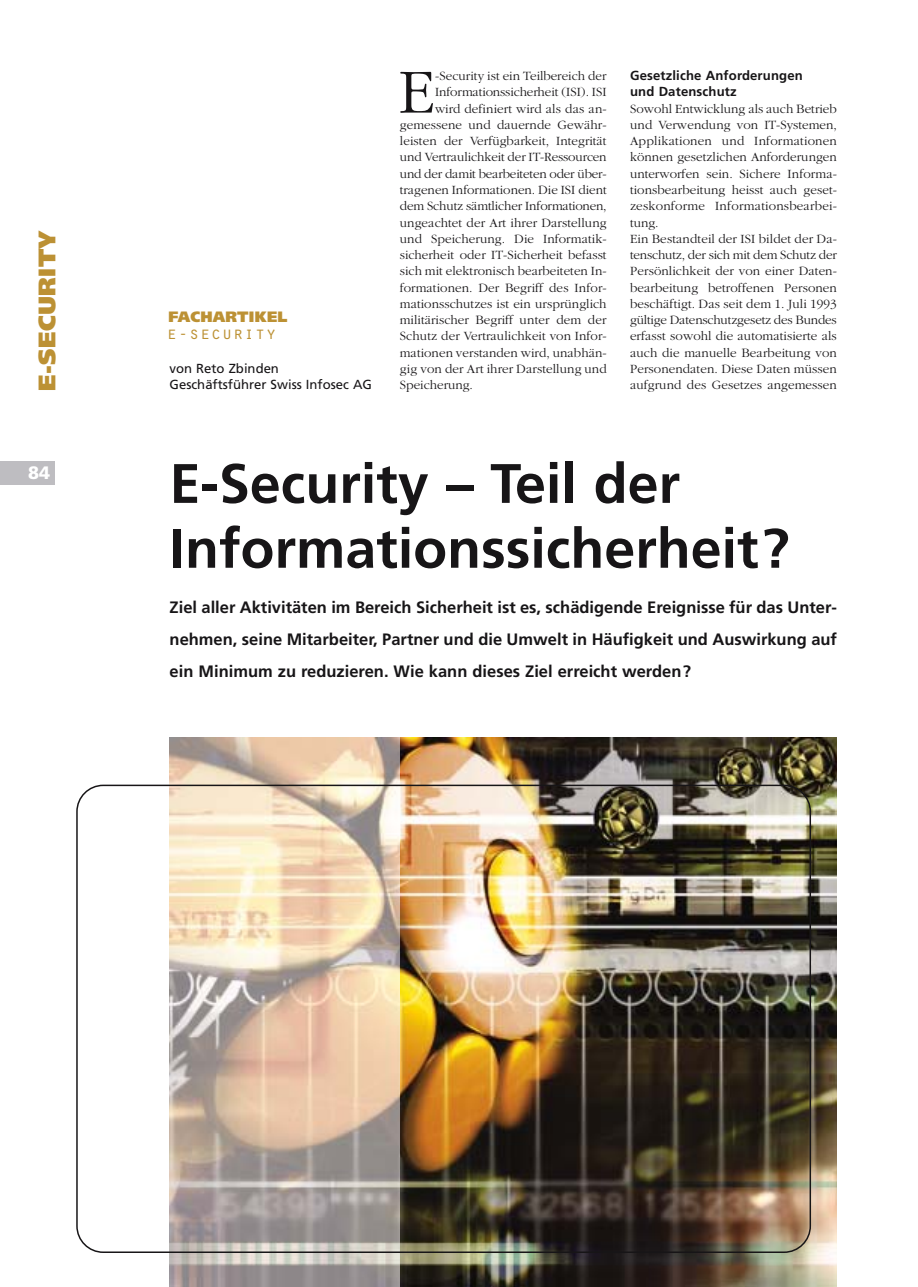
<style>
.page{position:relative;width:918px;height:1287px;background:#fff}
.page>*{position:absolute;margin:0;border:0;box-sizing:border-box;transform-origin:0 0}
.t1{font:300 65.4px "Garamond";color:#171517}
.t2{font:700 55.5px/64.8px "Frutiger";color:#171517}
.t3{font:900 24px "Frutiger";letter-spacing:.015em;color:#bc9134}
.t4{font:18px "Orator";letter-spacing:.01em;color:#bc9134}
.t5{font:900 18px "Frutiger";color:#fff}
.t6{font:700 16.5px/31.8px "Frutiger";color:#171517;text-align:justify}
.t7{font:900 15px "Frutiger";letter-spacing:.015em;color:#bc9134}
.t8{font:300 13.2px/16.2px "Garamond";letter-spacing:.005em;color:#171517}
.t9{font:13.2px/16.2px "Frutiger";color:#171517}
.t10{font:700 13.2px/16.2px "Frutiger";letter-spacing:.01em;color:#171517}
</style>
<div class="page">
<div style="left:0;top:461px;width:55px;height:24px;background:#bebdc1"></div>
<img style="left:400px;top:738px;width:437px;height:549px">
<img style="left:170px;top:738px;width:230px;height:549px">
<img style="left:76px;top:785px;width:735px;height:468px">
<h3 class="t3" style="left:37px;top:391px;width:162px;rotate:-90deg">E-SECURITY</h3>
<h3 class="t5" style="left:28px;top:466px;width:24px">84</h3>
<p class="t7" style="left:168px;top:311px;width:121px">FACHARTIKEL</p>
<h3 class="t4" style="left:167px;top:322px;width:111px">e-security</h3>
<p class="t9" style="left:170px;top:361px;width:204px">von Reto Zbinden<br>Geschäftsführer Swiss Infosec AG</p>
<h1 class="t1" style="left:399px;top:66px;width:38px">E</h1>
<p class="t8" style="left:435px;top:69px;width:173px">-Security ist ein Teilbereich der</p>
<p class="t8" style="left:435px;top:85px;width:173px">Informationssicherheit (ISI). ISI</p>
<p class="t8" style="left:435px;top:101px;width:173px">wird definiert wird als das an-</p>
<p class="t8" style="left:400px;top:118px;width:208px">gemessene und dauernde Gewähr-</p>
<p class="t8" style="left:400px;top:134px;width:208px">leisten der Verfügbarkeit, Integrität</p>
<p class="t8" style="left:400px;top:150px;width:208px">und Vertraulichkeit der IT-Ressourcen</p>
<p class="t8" style="left:400px;top:166px;width:208px">und der damit bearbeiteten oder über-</p>
<p class="t8" style="left:400px;top:183px;width:208px">tragenen Informationen. Die ISI dient</p>
<p class="t8" style="left:400px;top:199px;width:208px">dem Schutz sämtlicher Informationen,</p>
<p class="t8" style="left:400px;top:215px;width:208px">ungeachtet der Art ihrer Darstellung</p>
<p class="t8" style="left:400px;top:232px;width:208px">und Speicherung. Die Informatik-</p>
<p class="t8" style="left:400px;top:248px;width:208px">sicherheit oder IT-Sicherheit befasst</p>
<p class="t8" style="left:400px;top:264px;width:208px">sich mit elektronisch bearbeiteten In-</p>
<p class="t8" style="left:400px;top:280px;width:208px">formationen. Der Begriff des Infor-</p>
<p class="t8" style="left:400px;top:297px;width:208px">mationsschutzes ist ein ursprünglich</p>
<p class="t8" style="left:400px;top:313px;width:208px">militärischer Begriff unter dem der</p>
<p class="t8" style="left:400px;top:329px;width:208px">Schutz der Vertraulichkeit von Infor-</p>
<p class="t8" style="left:400px;top:345px;width:208px">mationen verstanden wird, unabhän-</p>
<p class="t8" style="left:400px;top:362px;width:208px">gig von der Art ihrer Darstellung und</p>
<p class="t8" style="left:400px;top:378px;width:75px">Speicherung.</p>
<p class="t10" style="left:630px;top:68px;width:174px">Gesetzliche Anforderungen und Datenschutz</p>
<p class="t8" style="left:630px;top:101px;width:208px">Sowohl Entwicklung als auch Betrieb und Verwendung von IT-Systemen, Applikationen und Informationen können gesetzlichen Anforderungen unterworfen sein. Sichere Informa&shy;tionsbearbeitung heisst auch geset&shy;zeskonforme Informationsbearbei&shy;tung.<br>Ein Bestandteil der ISI bildet der Da&shy;tenschutz, der sich mit dem Schutz der Persönlichkeit der von einer Daten&shy;bearbeitung betroffenen Personen beschäftigt. Das seit dem 1. Juli 1993 gültige Datenschutzgesetz des Bundes erfasst sowohl die automatisierte als auch die manuelle Bearbeitung von Personendaten. Diese Daten müssen</p>
<p class="t8" style="left:630px;top:378px;width:208px">aufgrund des Gesetzes angemessen</p>
<h2 class="t2" style="left:170px;top:455px;width:621px">E-Security – Teil der<br>Informationssicherheit?</h2>
<p class="t6" style="left:170px;top:593px;width:669px">Ziel aller Aktivitäten im Bereich Sicherheit ist es, schädigende Ereignisse für das Unter&shy;nehmen, seine Mitarbeiter, Partner und die Umwelt in Häufigkeit und Auswirkung auf ein Minimum zu reduzieren. Wie kann dieses Ziel erreicht werden?</p>
</div>
